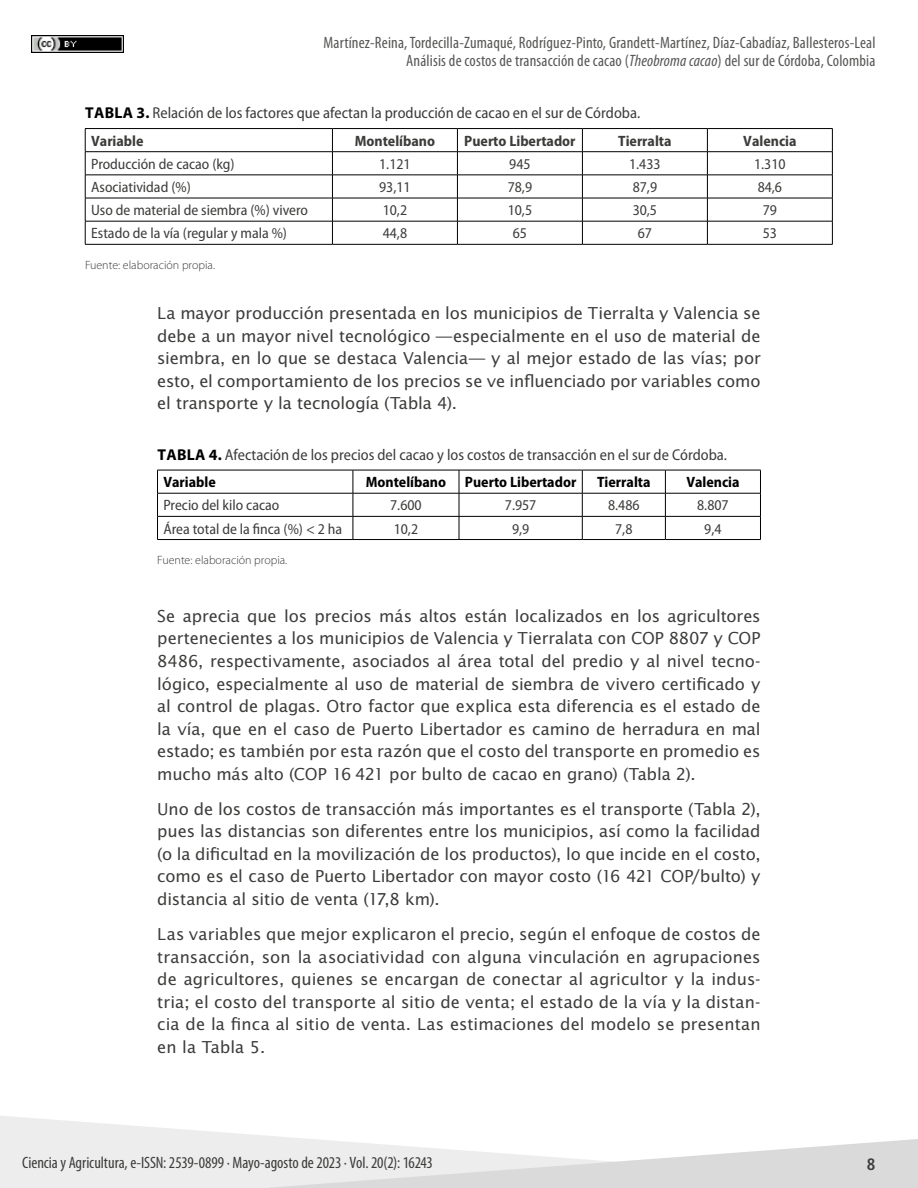
<style>
.page{position:relative;width:918px;height:1188px;background:#fff}
.page>*{position:absolute;margin:0;border:0;box-sizing:border-box;transform-origin:0 0}
.t1{font:16.5px/22.5px "Lucida Sans Std";letter-spacing:-.005em;color:#3c3c3b;text-align:justify}
.t2{font:condensed 16.5px/18px "Myriad Pro";letter-spacing:.01em;color:#575756;text-align:right}
.t3{font:condensed 16.5px "Myriad Pro";letter-spacing:-.005em;color:#3c3c3b}
.t4{font:700 condensed 16.5px "Frutiger LT Std";color:#3c3c3b}
.t5{font:semi-condensed 15.75px "Myriad Pro";color:#3c3c3b}
.t6{font:semi-condensed 15px "Myriad Pro";color:#3c3c3b}
.t7{font:700 semi-condensed 15px "Myriad Pro";color:#000}
.t8{font:700 semi-condensed 15px "Myriad Pro";color:#3c3c3b}
.t9{font:300 12px "Myriad Pro";color:#3c3c3b}
.s1{font-style:italic}
.s2{font-weight:700;font-stretch:normal;color:#000}
</style>
<div class="page">
<img style="left:31px;top:36px;width:92px;height:17px">
<svg style="left:0;top:1116px;width:305px;height:72px;fill:#ededed"></svg>
<svg style="left:269px;top:1139px;width:649px;height:49px"></svg>
<hr style="left:157px;top:470px;width:196px;height:1px;background:#000">
<hr style="left:353px;top:470px;width:106px;height:1px;background:#000">
<hr style="left:459px;top:470px;width:123px;height:1px;background:#000">
<hr style="left:582px;top:470px;width:83px;height:1px;background:#000">
<hr style="left:665px;top:470px;width:96px;height:1px;background:#000">
<hr style="left:157px;top:493px;width:196px;height:1px;background:#000">
<hr style="left:353px;top:493px;width:106px;height:1px;background:#000">
<hr style="left:459px;top:493px;width:123px;height:1px;background:#000">
<hr style="left:582px;top:493px;width:83px;height:1px;background:#000">
<hr style="left:665px;top:493px;width:96px;height:1px;background:#000">
<hr style="left:157px;top:516px;width:196px;height:1px;background:#000">
<svg style="left:157px;top:470px;width:1px;height:69px"></svg>
<hr style="left:353px;top:516px;width:106px;height:1px;background:#000">
<svg style="left:353px;top:470px;width:1px;height:69px"></svg>
<hr style="left:459px;top:516px;width:123px;height:1px;background:#000">
<svg style="left:459px;top:470px;width:1px;height:69px"></svg>
<hr style="left:582px;top:516px;width:83px;height:1px;background:#000">
<svg style="left:582px;top:470px;width:1px;height:69px"></svg>
<hr style="left:665px;top:516px;width:96px;height:1px;background:#000">
<svg style="left:665px;top:470px;width:1px;height:69px"></svg>
<svg style="left:760px;top:470px;width:1px;height:69px"></svg>
<hr style="left:157px;top:539px;width:196px;height:1px;background:#000">
<hr style="left:353px;top:539px;width:106px;height:1px;background:#000">
<hr style="left:459px;top:539px;width:123px;height:1px;background:#000">
<hr style="left:582px;top:539px;width:83px;height:1px;background:#000">
<hr style="left:665px;top:539px;width:96px;height:1px;background:#000">
<hr style="left:85px;top:128px;width:247px;height:1px;background:#000">
<hr style="left:332px;top:128px;width:125px;height:1px;background:#000">
<hr style="left:457px;top:128px;width:125px;height:1px;background:#000">
<hr style="left:582px;top:128px;width:125px;height:1px;background:#000">
<hr style="left:707px;top:128px;width:126px;height:1px;background:#000">
<hr style="left:85px;top:151px;width:247px;height:1px;background:#000">
<hr style="left:332px;top:151px;width:125px;height:1px;background:#000">
<hr style="left:457px;top:151px;width:125px;height:1px;background:#000">
<hr style="left:582px;top:151px;width:125px;height:1px;background:#000">
<hr style="left:707px;top:151px;width:126px;height:1px;background:#000">
<hr style="left:85px;top:175px;width:247px;height:1px;background:#000">
<hr style="left:332px;top:175px;width:125px;height:1px;background:#000">
<hr style="left:457px;top:175px;width:125px;height:1px;background:#000">
<hr style="left:582px;top:175px;width:125px;height:1px;background:#000">
<hr style="left:707px;top:175px;width:126px;height:1px;background:#000">
<hr style="left:85px;top:198px;width:247px;height:1px;background:#000">
<hr style="left:332px;top:198px;width:125px;height:1px;background:#000">
<hr style="left:457px;top:198px;width:125px;height:1px;background:#000">
<hr style="left:582px;top:198px;width:125px;height:1px;background:#000">
<hr style="left:707px;top:198px;width:126px;height:1px;background:#000">
<hr style="left:85px;top:221px;width:247px;height:1px;background:#000">
<svg style="left:85px;top:129px;width:1px;height:115px"></svg>
<hr style="left:332px;top:221px;width:125px;height:1px;background:#000">
<svg style="left:332px;top:129px;width:1px;height:115px"></svg>
<hr style="left:457px;top:221px;width:125px;height:1px;background:#000">
<svg style="left:457px;top:129px;width:1px;height:115px"></svg>
<hr style="left:582px;top:221px;width:125px;height:1px;background:#000">
<svg style="left:582px;top:129px;width:1px;height:115px"></svg>
<hr style="left:707px;top:221px;width:126px;height:1px;background:#000">
<svg style="left:707px;top:129px;width:1px;height:115px"></svg>
<svg style="left:832px;top:129px;width:1px;height:115px"></svg>
<hr style="left:85px;top:244px;width:247px;height:1px;background:#000">
<hr style="left:332px;top:244px;width:125px;height:1px;background:#000">
<hr style="left:457px;top:244px;width:125px;height:1px;background:#000">
<hr style="left:582px;top:244px;width:125px;height:1px;background:#000">
<hr style="left:707px;top:244px;width:126px;height:1px;background:#000">
<p class="t2" style="left:324px;top:33px;width:553px">Martínez-Reina, Tordecilla-Zumaqué, Rodríguez-Pinto, Grandett-Martínez, Díaz-Cabadíaz, Ballesteros-Leal<br>Análisis de costos de transacción de cacao (<span class="s1">Theobroma cacao</span>) del sur de Córdoba, Colombia</p>
<p class="t5" style="left:85px;top:104px;width:557px"><span class="s2">TABLA 3.</span> Relación de los factores que afectan la producción de cacao en el sur de Córdoba.</p>
<p class="t8" style="left:91px;top:132px;width:54px">Variable</p>
<p class="t8" style="left:355px;top:132px;width:82px">Montelíbano</p>
<p class="t8" style="left:464px;top:132px;width:113px">Puerto Libertador</p>
<p class="t8" style="left:618px;top:132px;width:55px">Tierralta</p>
<p class="t8" style="left:743px;top:132px;width:55px">Valencia</p>
<p class="t6" style="left:91px;top:156px;width:145px">Producción de cacao (kg)</p>
<p class="t6" style="left:379px;top:156px;width:33px">1.121</p>
<p class="t6" style="left:509px;top:156px;width:23px">945</p>
<p class="t6" style="left:629px;top:156px;width:33px">1.433</p>
<p class="t6" style="left:754px;top:156px;width:33px">1.310</p>
<p class="t6" style="left:91px;top:179px;width:101px">Asociatividad (%)</p>
<p class="t6" style="left:379px;top:179px;width:33px">93,11</p>
<p class="t6" style="left:508px;top:179px;width:26px">78,9</p>
<p class="t6" style="left:633px;top:179px;width:26px">87,9</p>
<p class="t6" style="left:758px;top:179px;width:26px">84,6</p>
<p class="t6" style="left:91px;top:202px;width:218px">Uso de material de siembra (%) vivero</p>
<p class="t6" style="left:383px;top:202px;width:26px">10,2</p>
<p class="t6" style="left:508px;top:202px;width:26px">10,5</p>
<p class="t6" style="left:633px;top:202px;width:26px">30,5</p>
<p class="t6" style="left:763px;top:202px;width:16px">79</p>
<p class="t6" style="left:91px;top:225px;width:197px">Estado de la vía (regular y mala %)</p>
<p class="t6" style="left:383px;top:225px;width:26px">44,8</p>
<p class="t6" style="left:513px;top:225px;width:16px">65</p>
<p class="t6" style="left:638px;top:225px;width:16px">67</p>
<p class="t6" style="left:763px;top:225px;width:16px">53</p>
<p class="t9" style="left:85px;top:258px;width:132px">Fuente: elaboración propia.</p>
<p class="t1" style="left:157px;top:302px;width:605px">La mayor producción presentada en los municipios de Tierralta y Valencia se debe a un mayor nivel tecnológico —especialmente en el uso de material de siembra, en lo que se destaca Valencia— y al mejor estado de las vías; por esto, el comportamiento de los precios se ve influenciado por variables como el transporte y la tecnología (Tabla 4).</p>
<p class="t5" style="left:157px;top:446px;width:571px"><span class="s2">TABLA 4.</span> Afectación de los precios del cacao y los costos de transacción en el sur de Córdoba.</p>
<p class="t7" style="left:163px;top:474px;width:54px">Variable</p>
<p class="t7" style="left:366px;top:474px;width:82px">Montelíbano</p>
<p class="t7" style="left:465px;top:474px;width:113px">Puerto Libertador</p>
<p class="t7" style="left:597px;top:474px;width:55px">Tierralta</p>
<p class="t7" style="left:686px;top:474px;width:55px">Valencia</p>
<p class="t6" style="left:163px;top:497px;width:117px">Precio del kilo cacao</p>
<p class="t6" style="left:390px;top:497px;width:33px">7.600</p>
<p class="t6" style="left:505px;top:497px;width:33px">7.957</p>
<p class="t6" style="left:608px;top:497px;width:33px">8.486</p>
<p class="t6" style="left:697px;top:497px;width:33px">8.807</p>
<p class="t6" style="left:163px;top:520px;width:180px">Área total de la finca (%) &lt; 2 ha</p>
<p class="t6" style="left:394px;top:520px;width:26px">10,2</p>
<p class="t6" style="left:512px;top:520px;width:19px">9,9</p>
<p class="t6" style="left:615px;top:520px;width:19px">7,8</p>
<p class="t6" style="left:704px;top:520px;width:19px">9,4</p>
<p class="t9" style="left:157px;top:554px;width:132px">Fuente: elaboración propia.</p>
<p class="t1" style="left:157px;top:605px;width:605px">Se aprecia que los precios más altos están localizados en los agricultores pertenecientes a los municipios de Valencia y Tierralata con COP 8807 y COP 8486, respectivamente, asociados al área total del predio y al nivel tecno&shy;lógico, especialmente al uso de material de siembra de vivero certificado y al control de plagas. Otro factor que explica esta diferencia es el estado de la vía, que en el caso de Puerto Libertador es camino de herradura en mal estado; es también por esta razón que el costo del transporte en promedio es mucho más alto (COP 16 421 por bulto de cacao en grano) (Tabla 2).</p>
<p class="t1" style="left:157px;top:798px;width:605px">Uno de los costos de transacción más importantes es el transporte (Tabla 2), pues las distancias son diferentes entre los municipios, así como la facilidad (o la dificultad en la movilización de los productos), lo que incide en el costo, como es el caso de Puerto Libertador con mayor costo (16 421 COP/bulto) y distancia al sitio de venta (17,8 km).</p>
<p class="t1" style="left:157px;top:923px;width:605px">Las variables que mejor explicaron el precio, según el enfoque de costos de transacción, son la asociatividad con alguna vinculación en agrupaciones de agricultores, quienes se encargan de conectar al agricultor y la indus&shy;tria; el costo del transporte al sitio de venta; el estado de la vía y la distan&shy;cia de la finca al sitio de venta. Las estimaciones del modelo se presentan en la Tabla 5.</p>
<p class="t3" style="left:22px;top:1153px;width:412px">Ciencia y Agricultura, e-ISSN: 2539-0899 ∙ Mayo-agosto de 2023 ∙ Vol. 20(2): 16243</p>
<p class="t4" style="left:867px;top:1154px;width:10px">8</p>
</div>
